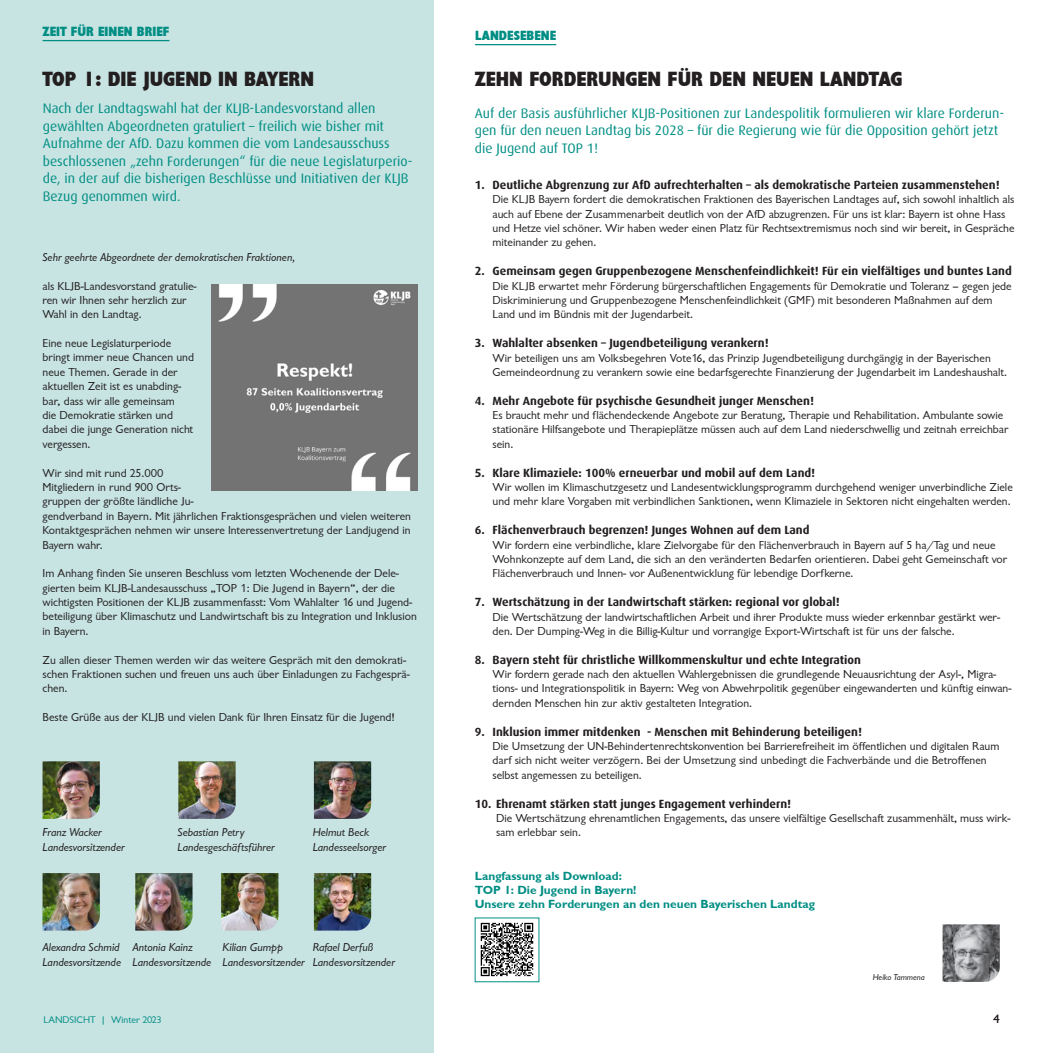
<style>
.page{position:relative;width:1053px;height:1053px;background:#fff}
.page>*{position:absolute;margin:0;border:0;box-sizing:border-box;transform-origin:0 0}
.t1{font:21.25px "Garrison Cond Sans BOLD";color:#231f20}
.t2{font:13.75px/17.5px "Dax Pro";color:#008e84}
.t3{font:13.75px "Garrison Cond Sans BOLD";color:#008e84}
.t4{font:12.5px "Garrison Sans";color:#231f20}
.t5{font:11.88px/14.4px "Garrison Sans";color:#231f20}
.t6{font:700 11.88px "Dax Pro";color:#231f20}
.t7{font:11.88px/14.4px "Garrison Sans ITALIC";color:#231f20}
.t8{font:11.88px/14.4px "Garrison Sans BOLD";color:#008e84}
.t9{font:10px "Garrison Sans";color:#008e84}
.t10{font:8.75px "Garrison Sans ITALIC";letter-spacing:-.005em;color:#231f20}
</style>
<div class="page">
<div style="left:0;top:0;width:434px;height:1052px;background:#c7e3e2"></div>
<hr style="left:43px;top:40px;width:126px;height:1px;background:#008e84">
<hr style="left:475px;top:44px;width:81px;height:1px;background:#008e84">
<img style="left:480px;top:922px;width:54px;height:55px">
<img style="left:942px;top:924px;width:57px;height:57px">
<img style="left:212px;top:284px;width:205px;height:206px">
<img style="left:43px;top:873px;width:57px;height:57px">
<img style="left:314px;top:761px;width:57px;height:57px">
<img style="left:314px;top:873px;width:57px;height:57px">
<img style="left:43px;top:761px;width:57px;height:57px">
<img style="left:135px;top:873px;width:57px;height:57px">
<img style="left:221px;top:873px;width:57px;height:57px">
<img style="left:178px;top:761px;width:57px;height:57px">
<p class="t3" style="left:43px;top:24px;width:128px">ZEIT FÜR EIN N BRIEF</p>
<p class="t3" style="left:71px;top:24px;width:83px">LANDESEBENE</p>
<h1 class="t1" style="left:43px;top:67px;width:273px">TOP 1: DIE JUGEND IN BAYERN</h1>
<h1 class="t1" style="left:475px;top:67px;width:429px">ZEHN FORDERUNGEN FÜR DEN NEUEN LANDTAG</h1>
<p class="t3" style="left:475px;top:28px;width:83px">LANDESEBENE</p>
<p class="t2" style="left:43px;top:99px;width:371px">Nach der Landtagswahl hat der KLJB-Landesvorstand allen gewählten Abgeordneten gratuliert – freilich wie bisher mit Aufnahme der AfD. Dazu kommen die vom Landesausschuss beschlossenen „zehn Forderungen“ für die neue Legislaturperio&shy;de, in der auf die bisherigen Beschlüsse und Initiativen der KLJB Bezug genommen wird.</p>
<p class="t7" style="left:43px;top:250px;width:254px">Sehr geehrte Abgeordnete der demokratischen Fraktionen,</p>
<p class="t5" style="left:43px;top:279px;width:156px">als KLJB-Landesvorstand gratulie&shy;ren wir Ihnen sehr herzlich zur<br>Wahl in den Landtag.</p>
<p class="t5" style="left:43px;top:336px;width:153px">Eine neue Legislaturperiode bringt immer neue Chancen und neue Themen. Gerade in der aktuellen Zeit ist es unabding&shy;bar, dass wir alle gemeinsam<br>die Demokratie stärken und dabei die junge Generation nicht vergessen.</p>
<p class="t5" style="left:43px;top:465px;width:370px">Wir sind mit rund 25.000<br>Mitgliedern in rund 900 Orts-<br>gruppen der größte ländliche Ju-<br>gendverband in Bayern. Mit jährlichen Fraktionsgesprächen und vielen weiteren Kontaktgesprächen nehmen wir unsere Interessenvertretung der Landjugend in Bayern wahr.</p>
<p class="t5" style="left:43px;top:566px;width:376px">Im Anhang finden Sie unseren Beschluss vom letzten Wochenende der Dele&shy;gierten beim KLJB-Landesausschuss „TOP 1: Die Jugend in Bayern“, der die wichtigsten Positionen der KLJB zusammenfasst: Vom Wahlalter 16 und Jugend&shy;beteiligung über Klimaschutz und Landwirtschaft bis zu Integration und Inklusion in Bayern.</p>
<p class="t5" style="left:43px;top:652px;width:368px">Zu allen dieser Themen werden wir das weitere Gespräch mit den demokrati&shy;schen Fraktionen suchen und freuen uns auch über Einladungen zu Fachgesprä&shy;chen.</p>
<p class="t5" style="left:43px;top:710px;width:354px">Beste Grüße aus der KLJB und vielen Dank für Ihren Einsatz für die Jugend!</p>
<p class="t7" style="left:43px;top:825px;width:61px">Franz Wacker</p>
<p class="t7" style="left:178px;top:825px;width:68px">Sebastian Petry</p>
<p class="t7" style="left:313px;top:825px;width:58px">Helmut Beck</p>
<p class="t7" style="left:43px;top:839px;width:84px">Landesvorsitzender</p>
<p class="t7" style="left:178px;top:839px;width:99px">Landesgeschäftsführer</p>
<p class="t7" style="left:312px;top:839px;width:75px">Landesseelsorger</p>
<p class="t7" style="left:42px;top:940px;width:152px">Alexandra Schmid Antonia Kainz</p>
<p class="t7" style="left:222px;top:940px;width:62px">Kilian Gumpp</p>
<p class="t7" style="left:42px;top:940px;width:354px;text-indent:270px">Rafael Derfuß<br>Landesvorsitzende Landesvorsitzende Landesvorsitzender Landesvorsitzender</p>
<p class="t9" style="left:44px;top:1014px;width:120px">LANDSICHT | Winter 2023</p>
<p class="t2" style="left:475px;top:104px;width:531px">Auf der Basis ausführlicher KLJB-Positionen zur Landespolitik formulieren wir klare Forderun&shy;gen für den neuen Landtag bis 2028 – für die Regierung wie für die Opposition gehört jetzt die Jugend auf TOP 1!</p>
<p class="t6" style="left:475px;top:177px;width:526px">1. Deutliche Abgrenzung zur AfD aufrechterhalten – als demokratische Parteien zusammenstehen!</p>
<p class="t5" style="left:492px;top:192px;width:523px">Die KLJB Bayern fordert die demokratischen Fraktionen des Bayerischen Landtages auf, sich sowohl inhaltlich als auch auf Ebene der Zusammenarbeit deutlich von der AfD abzugrenzen. Für uns ist klar: Bayern ist ohne Hass und Hetze viel schöner. Wir haben weder einen Platz für Rechtsextremismus noch sind wir bereit, in Gespräche miteinander zu gehen.</p>
<p class="t6" style="left:475px;top:263px;width:538px">2. Gemeinsam gegen Gruppenbezogene Menschenfeindlichkeit! Für ein vielfältiges und buntes Land</p>
<p class="t5" style="left:492px;top:279px;width:520px">Die KLJB erwartet mehr Förderung bürgerschaftlichen Engagements für Demokratie und Toleranz – gegen jede<br>Diskriminierung und Gruppenbezogene Menschenfeindlichkeit (GMF) mit besonderen Maßnahmen auf dem<br>Land und im Bündnis mit der Jugendarbeit.</p>
<p class="t6" style="left:475px;top:335px;width:295px">3. Wahlalter absenken – Jugendbeteiligung verankern!</p>
<p class="t5" style="left:492px;top:350px;width:516px">Wir beteiligen uns am Volksbegehren Vote16, das Prinzip Jugendbeteiligung durchgängig in der Bayerischen<br>Gemeindeordnung zu verankern sowie eine bedarfsgerechte Finanzierung der Jugendarbeit im Landeshaushalt.</p>
<p class="t6" style="left:475px;top:393px;width:340px">4. Mehr Angebote für psychische Gesundheit junger Menschen!</p>
<p class="t5" style="left:492px;top:408px;width:517px">Es braucht mehr und flächendeckende Angebote zur Beratung, Therapie und Rehabilitation. Ambulante sowie stationäre Hilfsangebote und Therapieplätze müssen auch auf dem Land niederschwellig und zeitnah erreichbar sein.</p>
<p class="t6" style="left:475px;top:465px;width:342px">5. Klare Klimaziele: 100% erneuerbar und mobil auf dem Land!</p>
<p class="t5" style="left:492px;top:480px;width:521px">Wir wollen im Klimaschutzgesetz und Landesentwicklungsprogramm durchgehend weniger unverbindliche Ziele und mehr klare Vorgaben mit verbindlichen Sanktionen, wenn Klimaziele in Sektoren nicht eingehalten werden.</p>
<p class="t6" style="left:475px;top:522px;width:336px">6. Flächenverbrauch begrenzen! Junges Wohnen auf dem Land</p>
<p class="t5" style="left:492px;top:537px;width:516px">Wir fordern eine verbindliche, klare Zielvorgabe für den Flächenverbrauch in Bayern auf 5 ha/Tag und neue<br>Wohnkonzepte auf dem Land, die sich an den veränderten Bedarfen orientieren. Dabei geht Gemeinschaft vor<br>Flächenverbrauch und Innen- vor Außenentwicklung für lebendige Dorfkerne.</p>
<p class="t6" style="left:475px;top:594px;width:366px">7. Wertschätzung in der Landwirtschaft stärken: regional vor global!</p>
<p class="t5" style="left:492px;top:609px;width:509px">Die Wertschätzung der landwirtschaftlichen Arbeit und ihrer Produkte muss wieder erkennbar gestärkt wer&shy;den. Der Dumping-Weg in die Billig-Kultur und vorrangige Export-Wirtschaft ist für uns der falsche.</p>
<p class="t6" style="left:475px;top:652px;width:387px">8. Bayern steht für christliche Willkommenskultur und echte Integration</p>
<p class="t5" style="left:492px;top:667px;width:520px">Wir fordern gerade nach den aktuellen Wahlergebnissen die grundlegende Neuausrichtung der Asyl-, Migra&shy;tions- und Integrationspolitik in Bayern: Weg von Abwehrpolitik gegenüber eingewanderten und künftig einwan&shy;dernden Menschen hin zur aktiv gestalteten Integration.</p>
<p class="t6" style="left:475px;top:723px;width:388px">9. Inklusion immer mitdenken - Menschen mit Behinderung beteiligen!</p>
<p class="t5" style="left:492px;top:739px;width:508px">Die Umsetzung der UN-Behindertenrechtskonvention bei Barrierefreiheit im öffentlichen und digitalen Raum darf sich nicht weiter verzögern. Bei der Umsetzung sind unbedingt die Fachverbände und die Betroffenen selbst angemessen zu beteiligen.</p>
<p class="t6" style="left:475px;top:795px;width:318px">10. Ehrenamt stärken statt junges Engagement verhindern!</p>
<p class="t5" style="left:496px;top:811px;width:516px">Die Wertschätzung ehrenamtlichen Engagements, das unsere vielfältige Gesellschaft zusammenhält, muss wirk&shy;sam erlebbar sein.</p>
<p class="t8" style="left:475px;top:868px;width:342px">Langfassung als Download:<br>TOP 1: Die Jugend in Bayern!<br>Unsere zehn Forderungen an den neuen Bayerischen Landtag</p>
<p class="t10" style="left:872px;top:972px;width:54px">Heiko Tammena</p>
<p class="t4" style="left:993px;top:1012px;width:8px">4</p>
</div>
